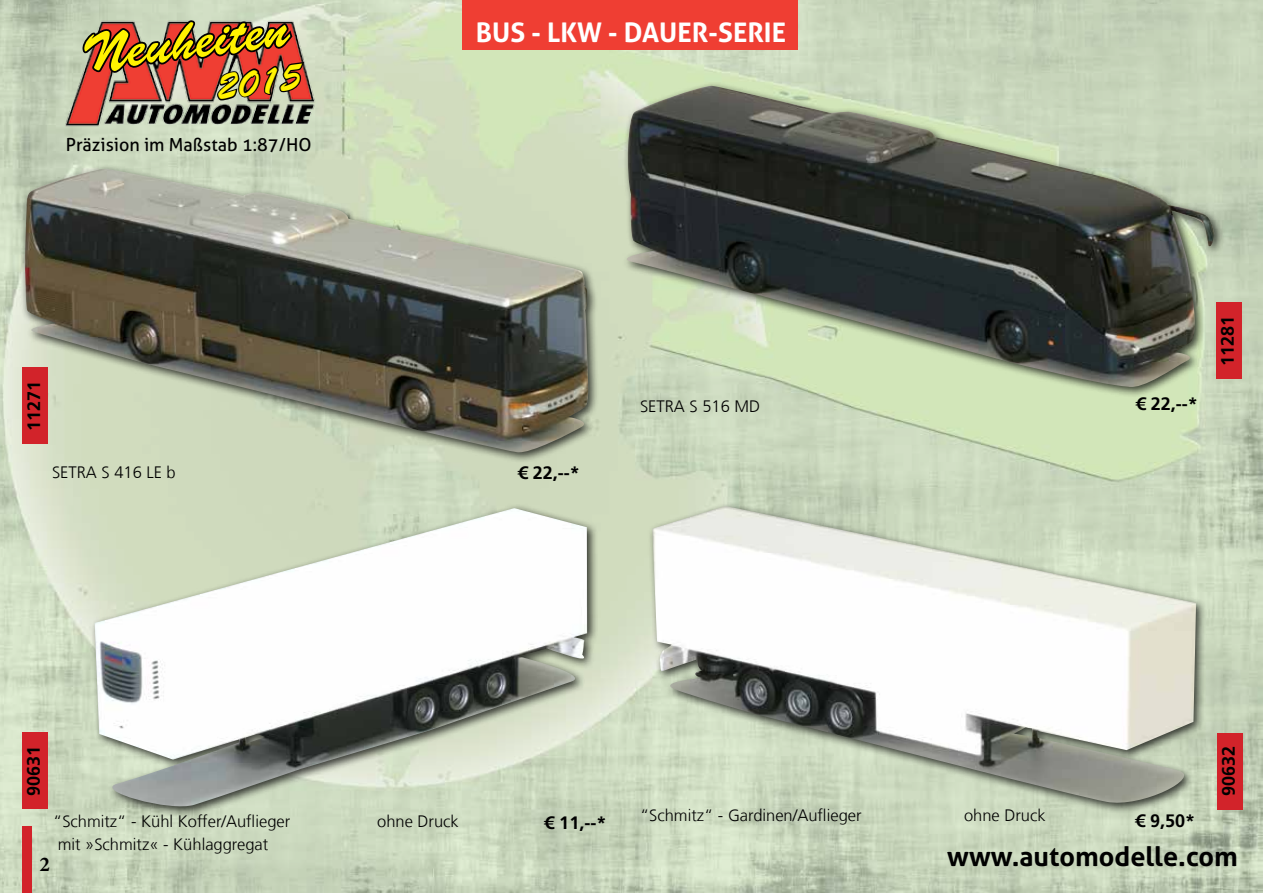
<style>
.page{position:relative;width:1263px;height:893px;background:#fff}
.page>*{position:absolute;margin:0;border:0;box-sizing:border-box;transform-origin:0 0}
.t1{font:53.85px "Brush Script Std";color:#fff200}
.t2{font:37.8px "Brush Script Std";color:#fff200}
.t3{font:700 27px "Aller";color:#000}
.t4{font:700 27px "Aller";color:#fff}
.t5{font:700 21px "Minion Pro";color:#000}
.t6{font:700 18px "Frutiger LT Com";color:#000}
.t7{font:18px "Aller";color:#000}
.t8{font:300 16.5px "Frutiger LT Com";color:#000}
</style>
<div class="page">
<img style="left:0;top:0;width:1263px;height:893px">
<div style="left:22px;top:826px;width:10px;height:67px;background:#d2232a"></div>
<div style="left:462px;top:0;width:336px;height:50px;background:#ef3e33"></div>
<img style="left:60px;top:9px;width:261px;height:128px">
<svg style="left:81px;top:0;width:225px;height:160px;background:#a18272"></svg>
<div style="left:623px;top:81px;width:602px;height:317px;background:#000;opacity:.75"></div>
<img style="left:615px;top:86px;width:599px;height:304px">
<div style="left:647px;top:501px;width:560px;height:313px;background:#000;opacity:.75"></div>
<img style="left:652px;top:506px;width:551px;height:302px">
<div style="left:20px;top:164px;width:579px;height:299px;background:#000;opacity:.75"></div>
<img style="left:21px;top:169px;width:571px;height:285px">
<div style="left:89px;top:503px;width:509px;height:314px;background:#000;opacity:.75"></div>
<img style="left:91px;top:508px;width:503px;height:304px">
<div style="left:22px;top:368px;width:26px;height:76px;background:#d2232a"></div>
<div style="left:22px;top:732px;width:26px;height:77px;background:#d2232a"></div>
<div style="left:1216px;top:302px;width:26px;height:77px;background:#d2232a"></div>
<div style="left:1217px;top:733px;width:25px;height:76px;background:#d2232a"></div>
<h1 class="t1" style="left:78px;top:26px;width:209px;rotate:-8deg">Neuheiten</h1>
<h2 class="t2" style="left:213px;top:66px;width:87px;rotate:-7deg">2015</h2>
<p class="t7" style="left:66px;top:134px;width:247px">Präzision im Maßstab 1:87/HO</p>
<p class="t6" style="left:23px;top:431px;width:52px;rotate:-90deg">11271</p>
<p class="t8" style="left:52px;top:463px;width:125px">SETRA S 416 LE b</p>
<p class="t6" style="left:23px;top:796px;width:52px;rotate:-90deg">90631</p>
<h3 class="t4" style="left:476px;top:16px;width:312px">BUS - LKW - DAUER-SERIE</h3>
<p class="t6" style="left:518px;top:462px;width:64px">€ 22,--*</p>
<p class="t8" style="left:640px;top:397px;width:122px">SETRA S 516 MD</p>
<p class="t6" style="left:1136px;top:393px;width:64px">€ 22,--*</p>
<p class="t6" style="left:1217px;top:366px;width:52px;rotate:-90deg">11281</p>
<p class="t6" style="left:1218px;top:796px;width:52px;rotate:-90deg">90632</p>
<p class="t8" style="left:640px;top:805px;width:223px">“Schmitz“ - Gardinen/Auflieger</p>
<p class="t8" style="left:964px;top:805px;width:83px">ohne Druck</p>
<p class="t6" style="left:1135px;top:810px;width:62px">€ 9,50*</p>
<p class="t8" style="left:53px;top:812px;width:239px">“Schmitz“ - Kühl Koffer/Auflieger</p>
<p class="t8" style="left:377px;top:812px;width:83px">ohne Druck</p>
<p class="t8" style="left:58px;top:835px;width:212px">mit »Schmitz« - Kühlaggregat</p>
<p class="t6" style="left:544px;top:812px;width:64px">€ 11,--*</p>
<p class="t5" style="left:39px;top:849px;width:12px">2</p>
<h3 class="t3" style="left:947px;top:840px;width:292px">www.automodelle.com</h3>
</div>
